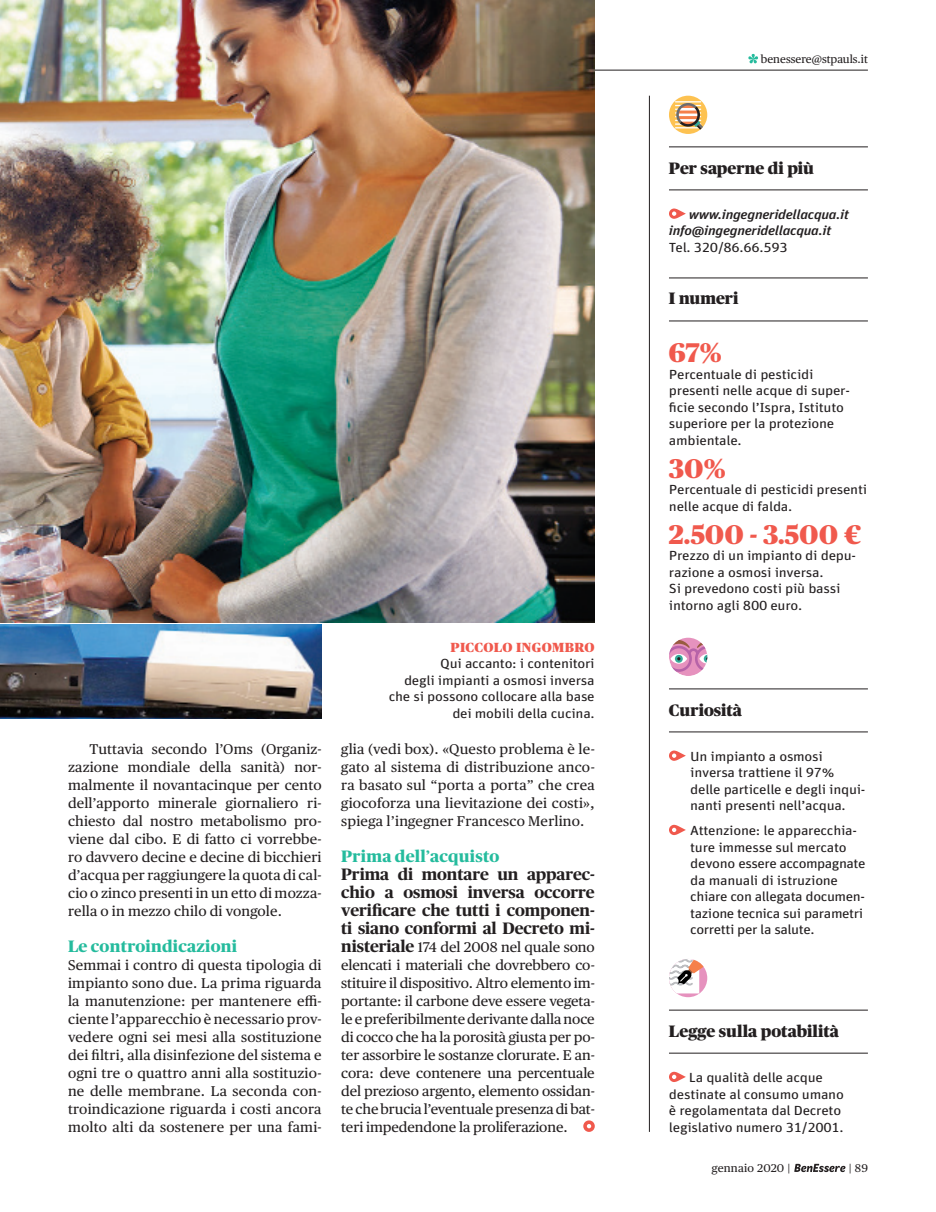
<style>
.page{position:relative;width:936px;height:1212px;background:#fff}
.page>*{position:absolute;margin:0;border:0;box-sizing:border-box;transform-origin:0 0}
.t1{font:900 27px "Publico Headline";color:#f0594d}
.Testo_non_rientrato{font:700 16.5px/18px "Publico Headline";letter-spacing:-.005em;color:#231f20;text-align:justify}
.t2{font:900 16.5px "Publico Headline";color:#231f20}
.Titolini_cibo{font:800 16.5px "Publico Headline";letter-spacing:.015em;color:#24bb9d}
.Testo_non_rientrato-2{font:14.1px/18px "Publico Text";letter-spacing:.015em;color:#231f20;text-align:justify}
.Testo_base{font:14.1px/18px "Publico Text";letter-spacing:.01em;color:#231f20;text-align:justify}
.Box_testo{font:13.2px/16.5px "FF Unit Pro";letter-spacing:-.02em;color:#231f20;scale:1.15 1}
.Box_testo_non_sillab{font:13.2px/16.5px "FF Unit Pro";letter-spacing:-.02em;color:#231f20;text-align:right;scale:1.15 1}
.Box_testo-2{font:italic 500 13.2px "FF Unit Pro";letter-spacing:-.02em;color:#231f20;scale:1.15 1}
.Box_titolini{font:900 13.2px "Publico Headline";letter-spacing:.03em;color:#f0594d}
.t3{font:11.25px "Publico Text";color:#231f20}
.s1{font-family:"Publico Headline";font-weight:700;font-size:16.5px}
</style>
<div class="page">
<svg style="left:748px;top:54px;width:10px;height:10px"></svg>
<hr style="left:0;top:70px;width:867px;height:1px;background:#231f20">
<div style="left:583px;top:1120px;width:11px;height:12px;border:4px solid #f0594d;border-radius:50%"></div>
<img style="left:0;top:0;width:594px;height:623px">
<svg style="left:669px;top:208px;width:16px;height:11px"></svg>
<svg style="left:669px;top:750px;width:16px;height:11px"></svg>
<svg style="left:669px;top:825px;width:16px;height:10px"></svg>
<svg style="left:669px;top:1072px;width:16px;height:10px"></svg>
<hr style="left:669px;top:147px;width:198px;height:1px;background:#231f20">
<hr style="left:669px;top:689px;width:198px;height:1px;background:#231f20">
<hr style="left:669px;top:1010px;width:198px;height:1px;background:#231f20">
<hr style="left:669px;top:190px;width:198px;height:1px;background:#231f20">
<hr style="left:669px;top:732px;width:198px;height:1px;background:#231f20">
<hr style="left:669px;top:1053px;width:198px;height:1px;background:#231f20">
<div style="left:669px;top:96px;width:38px;height:38px;background:#fdc251;border-radius:50%"></div>
<svg style="left:672px;top:101px;width:35px;height:33px"></svg>
<hr style="left:669px;top:278px;width:198px;height:1px;background:#231f20">
<hr style="left:669px;top:321px;width:198px;height:1px;background:#231f20">
<svg style="left:669px;top:638px;width:38px;height:38px"></svg>
<svg style="left:669px;top:959px;width:38px;height:38px"></svg>
<svg style="left:669px;top:959px;width:38px;height:34px"></svg>
<hr style="left:649px;top:96px;width:1px;height:1036px;background:#231f20">
<img style="left:0;top:624px;width:321px;height:94px">
<svg style="left:794px;top:1164px;width:51px;height:8px"></svg>
<p class="Testo_base" style="left:68px;top:739px;width:255px;text-indent:21px">Tuttavia secondo l’Oms (Organiz&shy;zazione mondiale della sanità) nor&shy;malmente il novantacinque per cento dell’apporto minerale giornaliero ri&shy;chiesto dal nostro metabolismo pro&shy;viene dal cibo. E di fatto ci vorrebbe&shy;ro davvero decine e decine di bicchieri d’acqua per raggiungere la quota di cal&shy;cio o zinco presenti in un etto di mozza&shy;rella o in mezzo chilo di vongole.</p>
<p class="Titolini_cibo" style="left:68px;top:934px;width:170px">Le controindicazioni</p>
<p class="Testo_non_rientrato-2" style="left:68px;top:955px;width:255px">Semmai i contro di questa tipologia di impianto sono due. La prima riguarda la manutenzione: per mantenere effi&shy;ciente l’apparecchio è necessario prov&shy;vedere ogni sei mesi alla sostituzione dei filtri, alla disinfezione del sistema e ogni tre o quattro anni alla sostituzio&shy;ne delle membrane. La seconda con&shy;troindicazione riguarda i costi ancora molto alti da sostenere per una fami-</p>
<p class="Box_titolini" style="left:450px;top:638px;width:145px">PICCOLO INGOMBRO</p>
<p class="Box_testo_non_sillab" style="left:389px;top:655px;width:180px">Qui accanto: i contenitori<br>degli impianti a osmosi inversa che si possono collocare alla base dei mobili della cucina.</p>
<p class="Testo_non_rientrato-2" style="left:341px;top:739px;width:255px">glia (vedi box). «Questo problema è le&shy;gato al sistema di distribuzione anco&shy;ra basato sul “porta a porta” che crea giocoforza una lievitazione dei costi», spiega l’ingegner Francesco Merlino.</p>
<p class="Titolini_cibo" style="left:341px;top:844px;width:160px">Prima dell’acquisto</p>
<p class="Testo_non_rientrato" style="left:341px;top:864px;width:255px">Prima di montare un apparec&shy;chio a osmosi inversa occorre verificare che tutti i componen&shy;ti siano conformi al Decreto mi-</p>
<p class="Testo_non_rientrato-2" style="left:341px;top:937px;width:255px"><span class="s1">nisteriale</span> 174 del 2008 nel quale sono elencati i materiali che dovrebbero co&shy;stituire il dispositivo. Altro elemento im&shy;portante: il carbone deve essere vegeta&shy;le e preferibilmente derivante dalla noce di cocco che ha la porosità giusta per po&shy;ter assorbire le sostanze clorurate. E an&shy;cora: deve contenere una percentuale del prezioso argento, elemento ossidan&shy;te che brucia l’eventuale presenza di bat&shy;teri impedendone la proliferazione.</p>
<p class="t3" style="left:760px;top:50px;width:108px">benessere@stpauls.it</p>
<p class="t2" style="left:669px;top:156px;width:146px">Per saperne di più</p>
<p class="Box_testo-2" style="left:689px;top:205px;width:141px">www.ingegneridellacqua.it</p>
<p class="Box_testo-2" style="left:669px;top:221px;width:143px">info@ingegneridellacqua.it</p>
<p class="Box_testo" style="left:669px;top:238px;width:105px">Tel. 320/86.66.593</p>
<p class="t2" style="left:669px;top:286px;width:71px">I numeri</p>
<p class="t1" style="left:669px;top:333px;width:54px">67%</p>
<p class="Box_testo" style="left:669px;top:365px;width:159px">Percentuale di pesticidi presenti nelle acque di super&shy;ficie secondo l’Ispra, Istituto superiore per la protezione ambientale.</p>
<p class="t1" style="left:669px;top:448px;width:58px">30%</p>
<p class="Box_testo" style="left:669px;top:481px;width:174px">Percentuale di pesticidi presenti nelle acque di falda.</p>
<p class="t1" style="left:669px;top:514px;width:193px">2.500 - 3.500 €</p>
<p class="Box_testo" style="left:669px;top:547px;width:164px">Prezzo di un impianto di depu&shy;razione a osmosi inversa.<br>Si prevedono costi più bassi intorno agli 800 euro.</p>
<p class="t2" style="left:669px;top:698px;width:75px">Curiosità</p>
<p class="Box_testo" style="left:690px;top:747px;width:154px">Un impianto a osmosi inversa trattiene il 97% delle particelle e degli inqui&shy;nanti presenti nell’acqua.</p>
<p class="Box_testo" style="left:690px;top:822px;width:154px">Attenzione: le apparecchia&shy;ture immesse sul mercato devono essere accompagnate da manuali di istruzione chiare con allegata documen&shy;tazione tecnica sui parametri corretti per la salute.</p>
<p class="t2" style="left:669px;top:1019px;width:172px">Legge sulla potabilità</p>
<p class="Box_testo" style="left:669px;top:1068px;width:153px;text-align:center">La qualità delle acque destinate al consumo umano è regolamentata dal Decreto legislativo numero 31/2001.</p>
<p class="t3" style="left:712px;top:1159px;width:80px">gennaio 2020 |</p>
<p class="t3" style="left:848px;top:1159px;width:21px">| 89</p>
</div>
